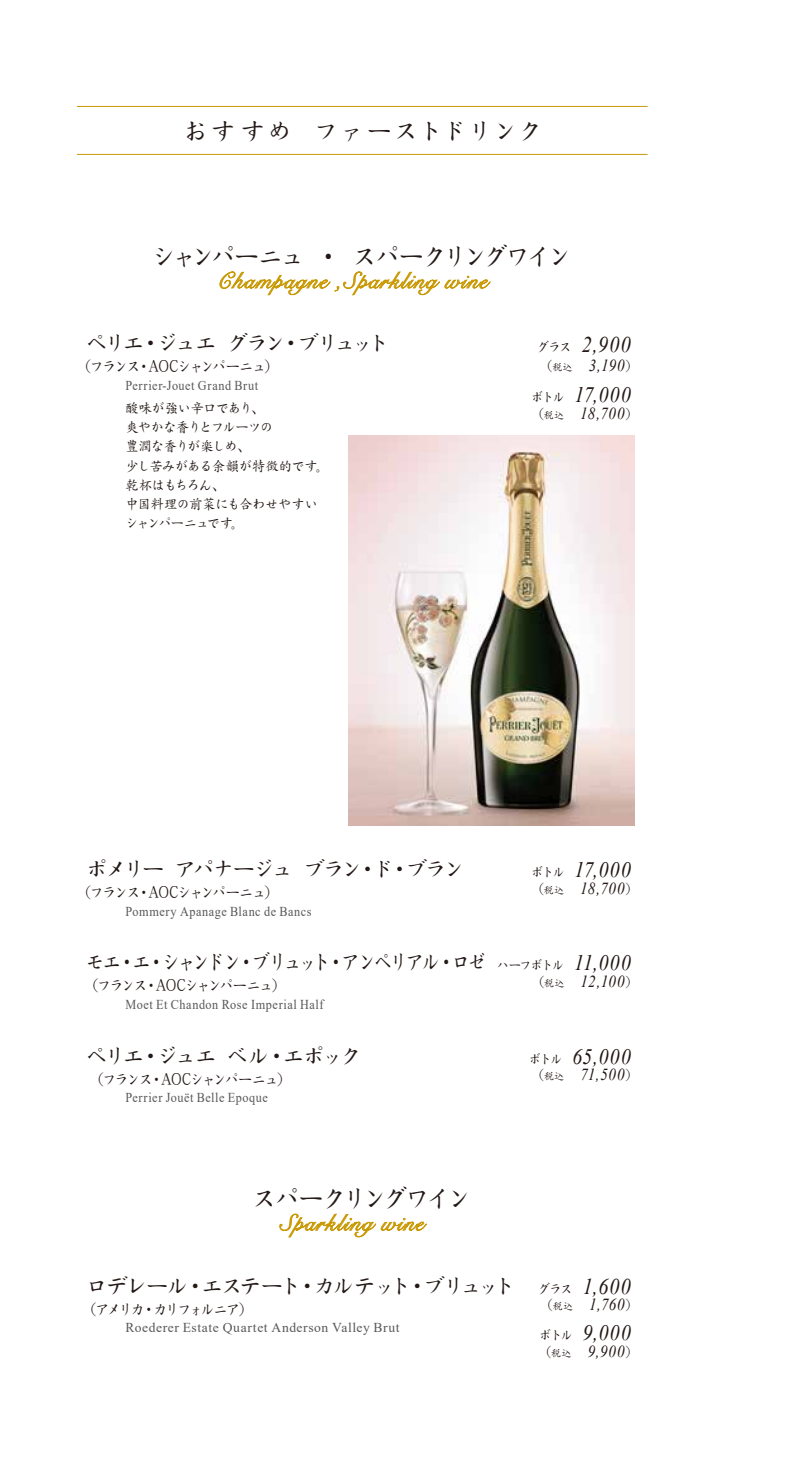
<style>
.page{position:relative;width:794px;height:1474px;background:#fff}
.page>*{position:absolute;margin:0;border:0;box-sizing:border-box;transform-origin:0 0}
.t1{font:26.6px "DF Kai Sho Md WINP RKSJ H";letter-spacing:-.165em;color:#221815;scale:.95 1}
.t2{font:25.2px "DF Kai Sho Md WINP RKSJ H";letter-spacing:.02em;color:#221815}
.t3{font:23.8px "Shell Normal";letter-spacing:.055em;color:#c99a06}
.t4{font:22.4px "DF Kai Sho Md WINP RKSJ H";letter-spacing:-.16em;color:#221815}
.t5{font:22.4px "DF Kai Sho Md WINP RKSJ H";letter-spacing:-.16em;color:#221815;scale:.85 1}
.t6{font:22.4px "DF Kai Sho Md WINP RKSJ H";letter-spacing:-.135em;color:#221815}
.t7{font:italic 22.4px "Times New Roman";letter-spacing:.06em;color:#231815;scale:.9 1}
.t8{font:22.4px "DF Kai Sho Md WINP RKSJ H";letter-spacing:-.205em;color:#221815}
.t9{font:italic 21.88px "Times New Roman";letter-spacing:.065em;color:#221815;scale:.9 1}
.t10{font:italic 16.8px "Times New Roman";letter-spacing:.035em;color:#231815;scale:.9 1}
.t11{font:15.75px "DF Kai Sho Md WINP RKSJ H";letter-spacing:-.105em;color:#221815;scale:.9 1}
.t12{font:15.75px "DF Kai Sho Md WINP RKSJ H";letter-spacing:-.16em;color:#221815;scale:.9 1}
.t13{font:14px/19.2px "DF Kai Sho Md WINP RKSJ H";letter-spacing:-.05em;color:#221815;scale:.95 1}
.t14{font:13.65px "Times New Roman";letter-spacing:.045em;color:#595757;scale:.9 1}
.t15{font:13.65px "Times New Roman";letter-spacing:.045em;color:#595757}
.t16{font:13.65px "DF Kai Sho Md WINP RKSJ H";letter-spacing:-.125em;color:#221815;scale:.9 1}
.s1{font-family:"DF Kai Sho Md WINP RKSJ H";font-style:normal;font-size:14px}
.s2{font-family:"DF Kai Sho Md WINP RKSJ H";font-style:normal;font-size:10.85px}
.s3{font-family:"DF Kai Sho Md WINP RKSJ H";font-style:normal;font-size:13.65px}
.s4{font-family:"Times New Roman";font-style:italic;font-size:21.88px}
</style>
<div class="page">
<hr style="left:77px;top:106px;width:570px;height:1px;background:#c99a06">
<hr style="left:77px;top:154px;width:570px;height:1px;background:#c99a06">
<svg style="left:220px;top:271px;width:270px;height:24px"></svg>
<svg style="left:279px;top:1213px;width:148px;height:24px"></svg>
<img style="left:349px;top:435px;width:285px;height:390px">
<h2 class="t2" style="left:183px;top:119px;width:361px">おすすめ ファーストドリンク</h2>
<h1 class="t1" style="left:151px;top:243px;width:444px">シャンパーニュ ・ スパークリングワイン</h1>
<h3 class="t3" style="left:222px;top:266px;width:272px">Champagne ,Sparklingwine</h3>
<h3 class="t8" style="left:86px;top:332px;width:305px">ペリエ・ジュエ グラン・ブリュット</h3>
<p class="t11" style="left:86px;top:359px;width:216px">(フランス・AOCシャンパーニュ）</p>
<h3 class="t7" style="left:537px;top:328px;width:106px"><span class="s1">グラス</span> 2,900</h3>
<p class="t10" style="left:540px;top:353px;width:110px"><span class="s1">（</span><span class="s2">税込</span> 3,190<span class="s1">）</span></p>
<p class="t14" style="left:125px;top:375px;width:149px">Perrier-Jouet Grand Brut</p>
<h3 class="t9" style="left:531px;top:380px;width:112px"><span class="s3">ボトル</span> 17,000</h3>
<p class="t13" style="left:125px;top:398px;width:216px">酸味が強い辛口であり、<br>爽やかな香りとフルーツの<br>豊潤な香りが楽しめ、<br>少し苦みがある余韻が特徴的です。乾杯はもちろん、<br>中国料理の前菜にも合わせやすいシャンパーニュです。</p>
<p class="t10" style="left:531px;top:402px;width:120px"><span class="s1">（</span><span class="s2">税込</span> 18,700<span class="s1">）</span></p>
<h3 class="t4" style="left:86px;top:858px;width:380px">ポメリー アパナージュ ブラン・ド・ブラン</h3>
<p class="t11" style="left:86px;top:884px;width:216px">(フランス・AOCシャンパーニュ）</p>
<p class="t14" style="left:125px;top:901px;width:208px">Pommery Apanage Blanc de Bancs</p>
<h3 class="t5" style="left:86px;top:951px;width:474px">モエ・エ・シャンドン・ブリュット・アンペリアル・ロゼ</h3>
<p class="t11" style="left:93px;top:977px;width:216px">(フランス・AOCシャンパーニュ）</p>
<p class="t14" style="left:125px;top:994px;width:222px">Moet Et Chandon Rose Imperial Half</p>
<h3 class="t4" style="left:86px;top:1044px;width:278px">ペリエ・ジュエ ベル・エポック</h3>
<p class="t11" style="left:98px;top:1070px;width:216px">(フランス・AOCシャンパーニュ）</p>
<p class="t14" style="left:125px;top:1087px;width:160px">Perrier Jouët Belle Epoque</p>
<h3 class="t9" style="left:531px;top:855px;width:112px"><span class="s3">ボトル</span> 17,000</h3>
<p class="t10" style="left:531px;top:877px;width:120px"><span class="s1">（</span><span class="s2">税込</span> 18,700<span class="s1">）</span></p>
<p class="t16" style="left:496px;top:958px;width:151px">ハーフボトル <span class="s4">11,000</span></p>
<p class="t10" style="left:531px;top:970px;width:120px"><span class="s1">（</span><span class="s2">税込</span> 12,100<span class="s1">）</span></p>
<h3 class="t9" style="left:529px;top:1041px;width:115px"><span class="s3">ボトル</span> 65,000</h3>
<p class="t10" style="left:531px;top:1063px;width:120px"><span class="s1">（</span><span class="s2">税込</span> 71,500<span class="s1">）</span></p>
<h1 class="t1" style="left:252px;top:1185px;width:233px">スパークリングワイン</h1>
<h3 class="t3" style="left:286px;top:1207px;width:145px">Sparklingwine</h3>
<h3 class="t6" style="left:86px;top:1274px;width:431px">ロデレール・エステート・カルテット・ブリュット</h3>
<p class="t12" style="left:91px;top:1301px;width:181px">(アメリカ・カリフォルニア）</p>
<p class="t15" style="left:125px;top:1317px;width:276px">Roederer Estate Quartet Anderson Valley Brut</p>
<h3 class="t7" style="left:538px;top:1270px;width:105px"><span class="s1">グラス</span> 1,600</h3>
<p class="t10" style="left:540px;top:1293px;width:110px"><span class="s1">（</span><span class="s2">税込</span> 1,760<span class="s1">）</span></p>
<h3 class="t9" style="left:539px;top:1317px;width:103px"><span class="s3">ボトル</span> 9,000</h3>
<p class="t10" style="left:539px;top:1339px;width:112px"><span class="s1">（</span><span class="s2">税込</span> 9,900<span class="s1">）</span></p>
</div>
